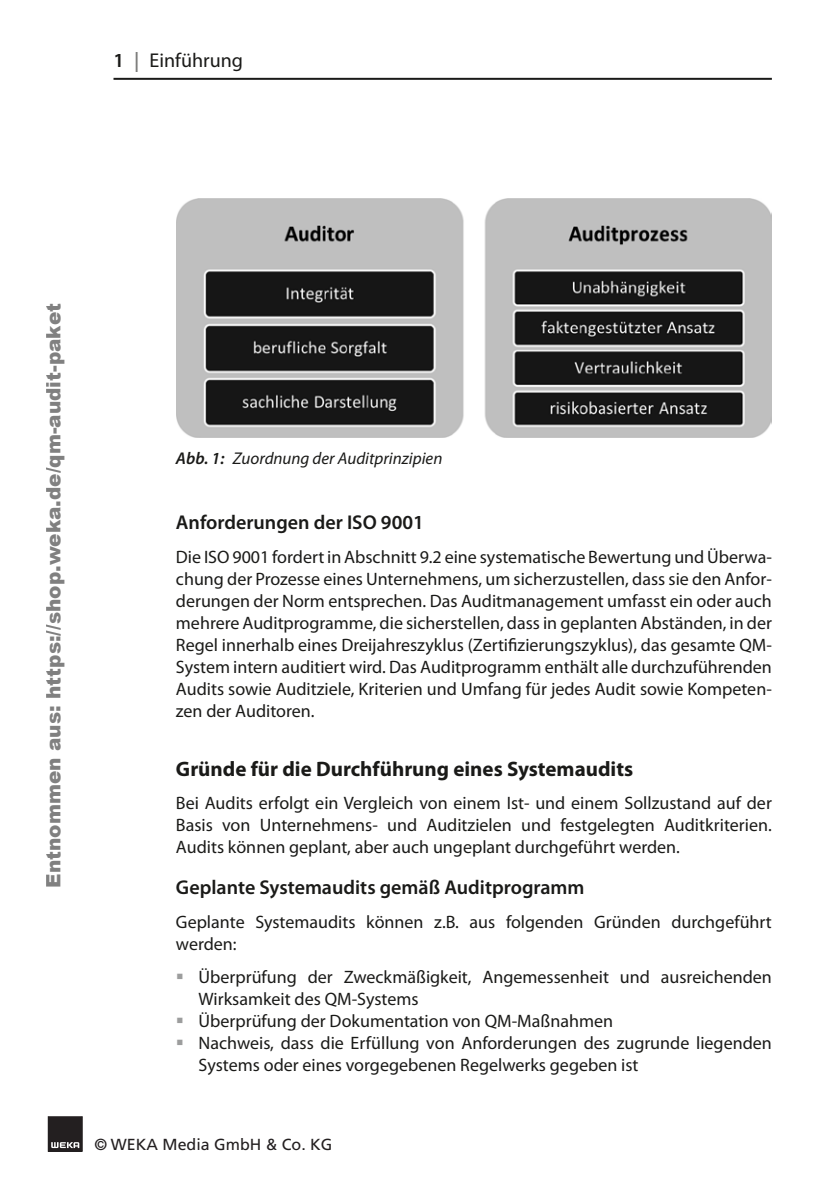
<style>
.page{position:relative;width:840px;height:1191px;background:#fff}
.page>*{position:absolute;margin:0;border:0;box-sizing:border-box;transform-origin:0 0}
.Z1{font:700 21px "Myriad Pro";color:#1a1a18}
.Z2{font:600 20px "Myriad Pro";color:#1a1a18}
.t1{font:900 20px "Arial";color:rgb(0 0 0/.5)}
.M-Columnen-Titel{font:20px "Myriad Pro";color:#1a1a18}
.Textblock{font:18px/22px "Myriad Pro";color:#1a1a18}
.sys_bildtexte{font:italic 17px "Myriad Pro";color:#1a1a18}
.t2{font:16px "Frutiger LT Std";color:#231f20}
.s1{font-weight:600}
.s2{font-weight:600;color:#7b7b7a}
</style>
<div class="page">
<div style="left:48px;top:1116px;width:34px;height:35px;background:#231f20"></div>
<div style="left:48px;top:1116px;width:34px;height:35px;border:1px solid #231f20"></div>
<svg style="left:51px;top:1142px;width:28px;height:6px"></svg>
<hr style="left:113px;top:78px;width:658px;height:2px;background:#1a1a18">
<img style="left:176px;top:199px;width:595px;height:238px">
<p class="M-Columnen-Titel" style="left:113px;top:48px;width:131px"><span class="s1">1</span> <span class="s2">|</span> Einführung</p>
<p class="t1" style="left:39px;top:888px;width:586px;rotate:-90deg">Entnommen aus: https://shop.weka.de/qm-audit-paket</p>
<p class="sys_bildtexte" style="left:176px;top:448px;width:268px"><span class="s1">Abb. 1:</span> Zuordnung der Auditprinzipien</p>
<p class="Z2" style="left:176px;top:510px;width:249px">Anforderungen der ISO 9001</p>
<p class="Textblock" style="left:176px;top:545px;width:597px;text-align:justify">Die ISO 9001 fordert in Abschnitt 9.2 eine systematische Bewertung und Überwa&shy;chung der Prozesse eines Unternehmens, um sicherzustellen, dass sie den Anfor&shy;derungen der Norm entsprechen. Das Auditmanagement umfasst ein oder auch mehrere Auditprogramme, die sicherstellen, dass in geplanten Abständen, in der Regel innerhalb eines Dreijahreszyklus (Zertifizierungszyklus), das gesamte QM-System intern auditiert wird. Das Auditprogramm enthält alle durchzuführenden Audits sowie Auditziele, Kriterien und Umfang für jedes Audit sowie Kompeten&shy;zen der Auditoren.</p>
<p class="Z1" style="left:176px;top:755px;width:458px">Gründe für die Durchführung eines Systemaudits</p>
<p class="Textblock" style="left:176px;top:792px;width:597px;text-align:justify">Bei Audits erfolgt ein Vergleich von einem Ist- und einem Sollzustand auf der Basis von Unternehmens- und Auditzielen und festgelegten Auditkriterien.<br>Audits können geplant, aber auch ungeplant durchgeführt werden.</p>
<p class="Z2" style="left:176px;top:875px;width:410px">Geplante Systemaudits gemäß Auditprogramm</p>
<p class="Textblock" style="left:176px;top:910px;width:597px">Geplante Systemaudits können z.B. aus folgenden Gründen durchgeführt werden:</p>
<p class="Textblock" style="left:198px;top:965px;width:574px">Überprüfung der Zweckmäßigkeit, Angemessenheit und ausreichenden<br>Wirksamkeit des QM-Systems</p>
<p class="Textblock" style="left:198px;top:1009px;width:416px">Überprüfung der Dokumentation von QM-Maßnahmen</p>
<p class="Textblock" style="left:198px;top:1031px;width:574px">Nachweis, dass die Erfüllung von Anforderungen des zugrunde liegenden<br>Systems oder eines vorgegebenen Regelwerks gegeben ist</p>
<p class="t2" style="left:94px;top:1134px;width:239px">© WEKA Media GmbH &amp; Co. KG</p>
</div>
